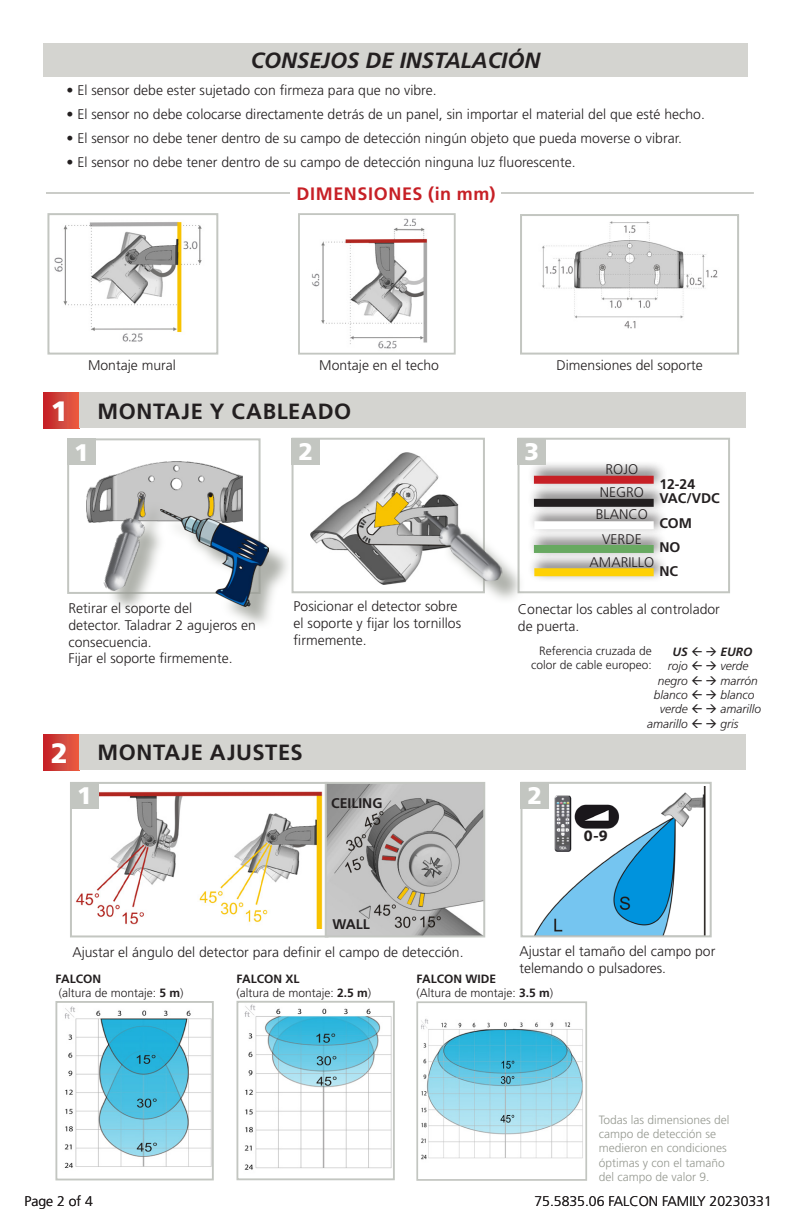
<style>
.page{position:relative;width:792px;height:1224px;background:#fff}
.page>*{position:absolute;margin:0;border:0;box-sizing:border-box;transform-origin:0 0}
.t1{font:900 28px "Frutiger LT Std";color:#fff}
.t2{font:900 24px "Frutiger LT Std";color:#fff}
.t3{font:700 22px "Frutiger LT Std";letter-spacing:.025em;color:#231f20}
.t4{font:italic 700 22px "Frutiger LT Std";color:#231f20}
.t5{font:700 18px "Frutiger LT Std";letter-spacing:.035em;color:#c72026}
.resumé_tech{font:700 16px "Myriad Pro";color:#231f20}
.t6{font:300 14px/16.8px "Frutiger LT Std";color:#231f20}
.t7{font:700 14px "Frutiger LT Std";color:#231f20}
.t8{font:300 12px/14px "Frutiger LT Std";color:#231f20;text-align:right}
.t9{font:300 12px/14.4px "Frutiger LT Std";color:#969991}
.t10{font:italic 300 12px "Frutiger LT Std";color:#231f20}
.t11{font:700 12px "Frutiger LT Std";color:#231f20}
.t12{font:italic 700 12px "Frutiger LT Std";color:#231f20}
.s1{font-weight:700}
</style>
<div class="page">
<div style="left:43px;top:392px;width:36px;height:36px;background:linear-gradient(to right,#bf222a,#e75e45)"></div>
<div style="left:43px;top:734px;width:36px;height:36px;background:linear-gradient(to right,#bf222a,#e75e45)"></div>
<img style="left:64px;top:1006px;width:147px;height:162px">
<div style="left:55px;top:1001px;width:159px;height:179px;border:2px solid #c3c6c1"></div>
<img style="left:244px;top:1004px;width:148px;height:166px">
<div style="left:236px;top:1001px;width:159px;height:179px;border:2px solid #c3c6c1"></div>
<img style="left:421px;top:1019px;width:162px;height:141px">
<div style="left:416px;top:1001px;width:171px;height:180px;border:2px solid #c3c6c1"></div>
<img style="left:86px;top:462px;width:156px;height:48px">
<div style="left:67px;top:438px;width:194px;height:156px;border:2px solid #c3c6c1"></div>
<img style="left:311px;top:453px;width:148px;height:131px">
<div style="left:292px;top:438px;width:193px;height:155px;border:2px solid #c3c6c1"></div>
<div style="left:165px;top:513px;width:128px;height:117px;background:#969991;opacity:.75"></div>
<img style="left:167px;top:510px;width:102px;height:96px">
<div style="left:67px;top:438px;width:29px;height:27px;background:#c3c6c1"></div>
<div style="left:292px;top:438px;width:28px;height:27px;background:#c3c6c1"></div>
<div style="left:518px;top:438px;width:212px;height:155px;background:#fff;border:2px solid #c3c6c1"></div>
<div style="left:428px;top:515px;width:98px;height:90px;background:#969991;opacity:.75"></div>
<img style="left:423px;top:505px;width:80px;height:81px">
<div style="left:107px;top:500px;width:60px;height:114px;background:#969991;opacity:.75"></div>
<img style="left:77px;top:495px;width:98px;height:99px">
<div style="left:527px;top:460px;width:141px;height:30px;background:#231f20;opacity:.75"></div>
<div style="left:534px;top:476px;width:120px;height:8px;background:#c72026"></div>
<div style="left:527px;top:484px;width:141px;height:29px;background:#231f20;opacity:.75"></div>
<div style="left:534px;top:499px;width:120px;height:8px;background:#231f20"></div>
<div style="left:528px;top:506px;width:140px;height:30px;background:#231f20;opacity:.75"></div>
<div style="left:534px;top:521px;width:120px;height:8px;background:#fff"></div>
<div style="left:528px;top:553px;width:140px;height:29px;background:#231f20;opacity:.75"></div>
<div style="left:534px;top:568px;width:120px;height:8px;background:#fed105"></div>
<div style="left:527px;top:530px;width:141px;height:29px;background:#231f20;opacity:.75"></div>
<div style="left:534px;top:545px;width:120px;height:8px;background:#68a961"></div>
<div style="left:518px;top:438px;width:28px;height:27px;background:#c3c6c1"></div>
<img style="left:76px;top:787px;width:249px;height:142px">
<div style="left:70px;top:782px;width:259px;height:155px;border:2px solid #c3c6c1"></div>
<img style="left:534px;top:787px;width:172px;height:147px">
<div style="left:520px;top:782px;width:192px;height:155px;border:2px solid #c3c6c1"></div>
<img style="left:328px;top:785px;width:154px;height:149px">
<div style="left:325px;top:782px;width:160px;height:155px;border:2px solid #c3c6c1"></div>
<img style="left:554px;top:795px;width:18px;height:57px">
<img style="left:574px;top:804px;width:45px;height:24px">
<div style="left:70px;top:782px;width:29px;height:27px;background:#c3c6c1"></div>
<div style="left:520px;top:782px;width:29px;height:27px;background:#c3c6c1"></div>
<hr style="left:46px;top:192px;width:708px;height:2px;background:#969991">
<img style="left:54px;top:221px;width:148px;height:121px">
<div style="left:47px;top:213px;width:171px;height:142px;border:2px solid #c3c6c1"></div>
<img style="left:311px;top:218px;width:117px;height:131px">
<div style="left:298px;top:213px;width:158px;height:142px;border:2px solid #c3c6c1"></div>
<img style="left:542px;top:221px;width:176px;height:108px">
<div style="left:520px;top:214px;width:219px;height:141px;border:2px solid #c3c6c1"></div>
<div style="left:79px;top:392px;width:667px;height:36px;background:#d4d4d0"></div>
<div style="left:79px;top:734px;width:667px;height:36px;background:#d4d4d0"></div>
<div style="left:43px;top:43px;width:705px;height:33px;background:#d4d4d0"></div>
<div style="left:291px;top:180px;width:210px;height:26px;background:#fff"></div>
<p class="t4" style="left:251px;top:48px;width:291px">CONSEJOS DE INSTALACIÓN</p>
<p class="t6" style="left:67px;top:82px;width:372px">• El sensor debe ester sujetado con firmeza para que no vibre.</p>
<p class="t6" style="left:67px;top:106px;width:640px">• El sensor no debe colocarse directamente detrás de un panel, sin importar el material del que esté hecho.</p>
<p class="t6" style="left:67px;top:130px;width:617px">• El sensor no debe tener dentro de su campo de detección ningún objeto que pueda moverse o vibrar.</p>
<p class="t6" style="left:67px;top:154px;width:511px">• El sensor no debe tener dentro de su campo de detección ninguna luz fluorescente.</p>
<p class="t5" style="left:296px;top:183px;width:201px">DIMENSIONES (in mm)</p>
<p class="t1" style="left:51px;top:394px;width:19px">1</p>
<p class="t6" style="left:88px;top:357px;width:89px">Montaje mural</p>
<p class="t6" style="left:319px;top:357px;width:121px">Montaje en el techo</p>
<p class="t6" style="left:556px;top:357px;width:148px">Dimensiones del soporte</p>
<p class="t3" style="left:97px;top:398px;width:255px">MONTAJE Y CABLEADO</p>
<p class="t2" style="left:74px;top:438px;width:16px">1</p>
<p class="t2" style="left:299px;top:437px;width:16px">2</p>
<p class="t2" style="left:525px;top:437px;width:16px">3</p>
<p class="t6" style="left:606px;top:461px;width:34px">ROJO</p>
<p class="t6" style="left:600px;top:484px;width:46px">NEGRO</p>
<p class="t6" style="left:596px;top:506px;width:54px">BLANCO</p>
<p class="t6" style="left:602px;top:531px;width:41px">VERDE</p>
<p class="t6" style="left:590px;top:554px;width:66px">AMARILLO</p>
<p class="t7" style="left:659px;top:476px;width:37px">12-24</p>
<p class="t7" style="left:659px;top:490px;width:62px">VAC/VDC</p>
<p class="t7" style="left:659px;top:515px;width:34px">COM</p>
<p class="t7" style="left:659px;top:539px;width:22px">NO</p>
<p class="t7" style="left:659px;top:563px;width:20px">NC</p>
<p class="t6" style="left:69px;top:600px;width:125px">Retirar el soporte del</p>
<p class="t6" style="left:69px;top:617px;width:189px">detector. Taladrar 2 agujeros en consecuencia.</p>
<p class="t6" style="left:69px;top:650px;width:166px">Fijar el soporte firmemente.</p>
<p class="t6" style="left:294px;top:598px;width:169px">Posicionar el detector sobre el soporte y fijar los tornillos firmemente.</p>
<p class="t1" style="left:51px;top:736px;width:19px">2</p>
<p class="t3" style="left:97px;top:740px;width:207px">MONTAJE AJUSTES</p>
<p class="t6" style="left:518px;top:601px;width:203px">Conectar los cables al controlador de puerta.</p>
<p class="t8" style="left:531px;top:645px;width:122px">Referencia cruzada de color de cable europeo:</p>
<p class="t12" style="left:673px;top:645px;width:17px">US</p>
<p class="t10" style="left:668px;top:659px;width:22px">rojo</p>
<p class="t10" style="left:658px;top:674px;width:32px">negro</p>
<p class="t10" style="left:654px;top:688px;width:36px">blanco</p>
<p class="t10" style="left:660px;top:702px;width:29px">verde</p>
<p class="t10" style="left:647px;top:717px;width:42px">amarillo</p>
<p class="t12" style="left:706px;top:645px;width:49px">→ EURO</p>
<p class="t10" style="left:706px;top:659px;width:45px">→ verde</p>
<p class="t10" style="left:706px;top:674px;width:54px">→ marrón</p>
<p class="t10" style="left:706px;top:688px;width:51px">→ blanco</p>
<p class="t10" style="left:706px;top:702px;width:57px">→ amarillo</p>
<p class="t10" style="left:706px;top:717px;width:35px">→ gris</p>
<p class="t2" style="left:77px;top:782px;width:16px">1</p>
<p class="t2" style="left:528px;top:781px;width:16px">2</p>
<p class="t7" style="left:331px;top:795px;width:53px">CEILING</p>
<p class="t7" style="left:332px;top:916px;width:39px">WALL</p>
<p class="resumé_tech" style="left:584px;top:825px;width:25px">0-9</p>
<p class="t6" style="left:72px;top:944px;width:393px">Ajustar el ángulo del detector para definir el campo de detección.</p>
<p class="t6" style="left:519px;top:943px;width:198px">Ajustar el tamaño del campo por telemando o pulsadores.</p>
<p class="t11" style="left:55px;top:972px;width:47px">FALCON</p>
<p class="t8" style="left:59px;top:986px;width:126px">(altura de montaje: <span class="s1">5 m</span>)</p>
<p class="t11" style="left:236px;top:972px;width:64px">FALCON XL</p>
<p class="t8" style="left:236px;top:986px;width:136px">(altura de montaje: <span class="s1">2.5 m</span>)</p>
<p class="t11" style="left:416px;top:972px;width:81px">FALCON WIDE</p>
<p class="t8" style="left:416px;top:986px;width:138px">(Altura de montaje: <span class="s1">3.5 m</span>)</p>
<p class="t9" style="left:599px;top:1112px;width:132px">Todas las dimensiones del campo de detección se medieron en condiciones óptimas y con el tamaño del campo de valor 9.</p>
<p class="t6" style="left:24px;top:1193px;width:70px">Page 2 of 4</p>
<p class="t6" style="left:534px;top:1193px;width:239px">75.5835.06 FALCON FAMILY 20230331</p>
</div>
